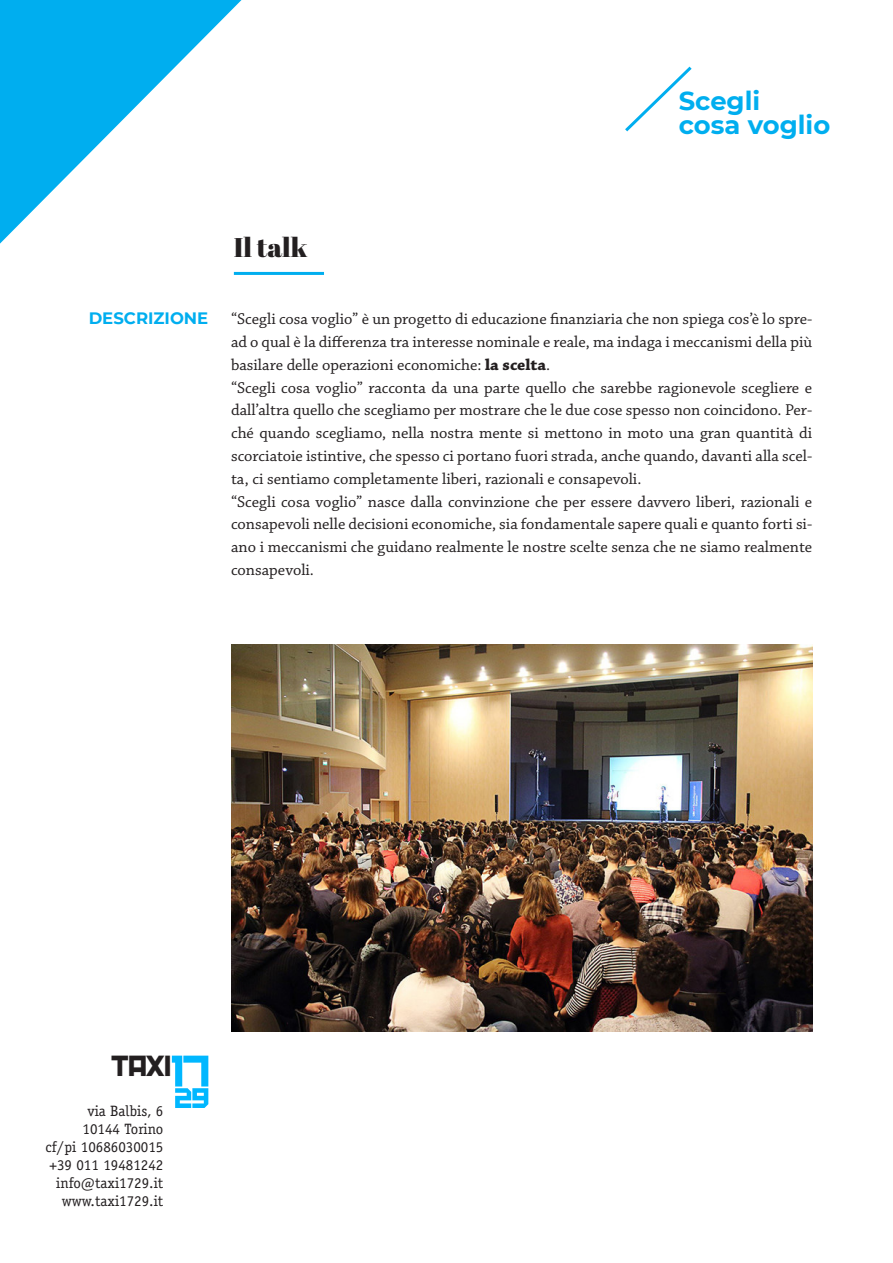
<style>
.page{position:relative;width:893px;height:1263px;background:#fff}
.page>*{position:absolute;margin:0;border:0;box-sizing:border-box;transform-origin:0 0}
.t1{font:30.75px "Kremlin II";color:#231f20}
.t2{font:27px "Abril Fatface";color:#231f20}
.t3{font:700 25.8px "Montserrat";color:#00aeef}
.t4{font:16.5px/22.8px "Chaparral Pro";color:#231f20;text-align:justify}
.t5{font:700 16.5px "Montserrat";color:#00aeef}
.t6{font:15px "Officina Serif";color:#231f20}
.s1{font-weight:700}
</style>
<div class="page">
<svg style="left:0;top:0;width:241px;height:244px"></svg>
<svg style="left:172px;top:1055px;width:36px;height:53px"></svg>
<svg style="left:625px;top:66px;width:67px;height:66px"></svg>
<img style="left:231px;top:644px;width:581px;height:387px">
<hr style="left:234px;top:272px;width:90px;height:3px;background:#00aeef">
<p class="t3" style="left:679px;top:83px;width:83px">Scegli</p>
<p class="t3" style="left:679px;top:106px;width:153px">cosa voglio</p>
<p class="t5" style="left:89px;top:306px;width:121px">DESCRIZIONE</p>
<p class="t2" style="left:234px;top:228px;width:75px">Il talk</p>
<p class="t4" style="left:231px;top:308px;width:583px">“Scegli cosa voglio” è un progetto di educazione finanziaria che non spiega cos’è lo spre&shy;ad o qual è la differenza tra interesse nominale e reale, ma indaga i meccanismi della più basilare delle operazioni economiche: <span class="s1">la scelta</span>.</p>
<p class="t4" style="left:231px;top:377px;width:583px">“Scegli cosa voglio” racconta da una parte quello che sarebbe ragionevole scegliere e dall’altra quello che scegliamo per mostrare che le due cose spesso non coincidono. Per&shy;ché quando scegliamo, nella nostra mente si mettono in moto una gran quantità di scorciatoie istintive, che spesso ci portano fuori strada, anche quando, davanti alla scel&shy;ta, ci sentiamo completamente liberi, razionali e consapevoli.</p>
<p class="t4" style="left:231px;top:491px;width:583px">“Scegli cosa voglio” nasce dalla convinzione che per essere davvero liberi, razionali e consapevoli nelle decisioni economiche, sia fondamentale sapere quali e quanto forti si&shy;ano i meccanismi che guidano realmente le nostre scelte senza che ne siamo realmente consapevoli.</p>
<p class="t1" style="left:110px;top:1049px;width:64px">TAXI</p>
<p class="t6" style="left:88px;top:1102px;width:77px">via Balbis, 6</p>
<p class="t6" style="left:83px;top:1120px;width:82px">10144 Torino</p>
<p class="t6" style="left:46px;top:1138px;width:119px">cf/pi 10686030015</p>
<p class="t6" style="left:50px;top:1156px;width:115px">+39 011 19481242</p>
<p class="t6" style="left:56px;top:1174px;width:109px">info@taxi1729.it</p>
<p class="t6" style="left:62px;top:1192px;width:103px">www.taxi1729.it</p>
</div>
